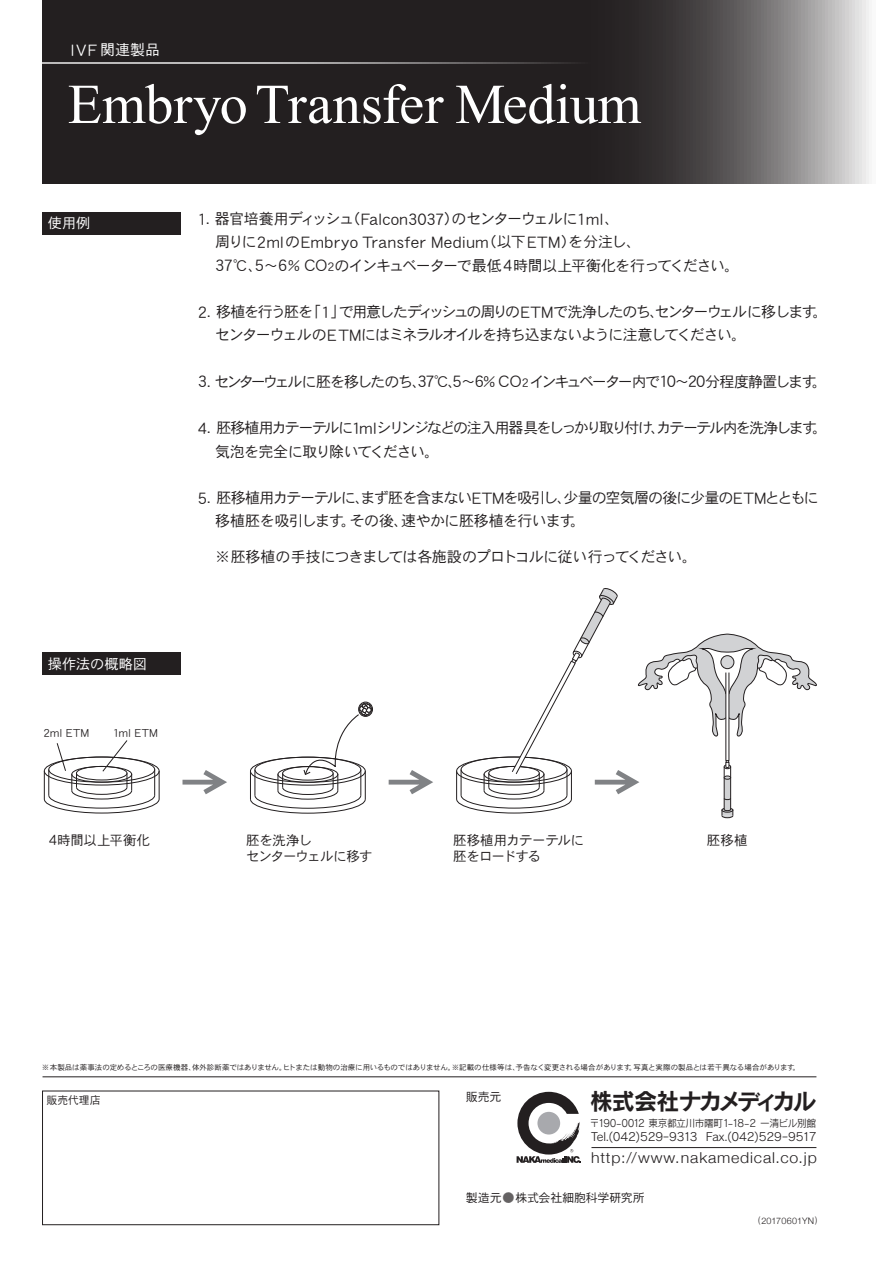
<style>
.page{position:relative;width:893px;height:1263px;background:#fff}
.page>*{position:absolute;margin:0;border:0;box-sizing:border-box;transform-origin:0 0}
.t1{font:56.25px "Times New Roman";letter-spacing:-.005em;color:#fff}
.t2{font:23.1px "Rodin CID B";letter-spacing:-.12em;color:#231f20}
.t3{font:15.9px "DFHS Gothic R Pro 6 N W3";letter-spacing:.02em;color:#231f20}
.t4{font:15px/23.2px "DFHS Gothic R Pro 6 N W3";letter-spacing:-.085em;color:#231f20}
.t5{font:15px/23.2px "DFHS Gothic R Pro 6 N W3";letter-spacing:-.06em;color:#231f20}
.t6{font:15px/23.2px "DFHS Gothic R Pro 6 N W3";letter-spacing:-.105em;color:#231f20}
.t7{font:15px "DFHS Gothic R Pro 6 N W3";letter-spacing:-.115em;color:#231f20}
.t8{font:15px "DFHS Gothic R Pro 6 N W3";letter-spacing:-.055em;color:#231f20}
.t9{font:300 15px "Helvetica Neue";letter-spacing:.05em;color:#231f20;scale:1.06 1}
.t10{font:15px "DFHS Gothic R Pro 6 N W3";color:#fff}
.t11{font:14.25px "DFHS Gothic R Pro 6 N W3";letter-spacing:-.005em;color:#fff}
.t12{font:13.5px/16.5px "DFHS Gothic R Pro 6 N W3";letter-spacing:-.055em;color:#231f20}
.t13{font:13.5px/16.5px "DFHS Gothic R Pro 6 N W3";letter-spacing:-.065em;color:#231f20}
.t14{font:13.5px "DFHS Gothic R Pro 6 N W3";letter-spacing:-.035em;color:#231f20}
.t15{font:12px "DFHS Gothic R Pro 6 N W3";letter-spacing:-.015em;color:#231f20}
.t16{font:11.4px "Rodin CID M";letter-spacing:-.015em;color:#231f20}
.t17{font:11.1px "DFHS Gothic R Pro 6 N W3";letter-spacing:.01em;color:#231f20}
.t18{font:10.8px "DFHS Gothic R Pro 6 N W3";letter-spacing:-.01em;color:#231f20}
.t19{font:10.2px "Rodin CID M";letter-spacing:-.04em;color:#231f20;scale:.95 1}
.t20{font:300 9px "Helvetica Neue";letter-spacing:.02em;color:#231f20}
.t21{font:7.5px "DFHS Gothic R Pro 6 N W3";letter-spacing:-.01em;color:#231f20}
.s1{font-size:15.9px}
.s2{font-size:15px}
.s3{font-size:11.85px}
.s4{font-size:14.25px}
.s5{color:rgb(35 31 32/.7)}
</style>
<div class="page">
<svg style="left:43px;top:0;width:826px;height:184px;background:#3b3738"></svg>
<svg style="left:43px;top:62px;width:826px;height:1px"></svg>
<hr style="left:43px;top:1076px;width:773px;height:1px;background:#231f20">
<hr style="left:591px;top:1147px;width:225px;height:1px;background:#231f20">
<svg style="left:517px;top:1092px;width:64px;height:71px"></svg>
<div style="left:42px;top:1091px;width:397px;height:134px;border:1px solid #231f20"></div>
<div style="left:43px;top:212px;width:138px;height:22px;background:#231f20"></div>
<div style="left:43px;top:652px;width:138px;height:23px;background:#231f20"></div>
<svg style="left:44px;top:740px;width:116px;height:73px"></svg>
<div style="left:358px;top:702px;width:15px;height:15px;border:1px solid #231f20;border-radius:50%"></div>
<div style="left:359px;top:703px;width:13px;height:13px;border:1px solid #231f20;border-radius:50%"></div>
<svg style="left:250px;top:702px;width:121px;height:111px"></svg>
<svg style="left:182px;top:770px;width:45px;height:24px"></svg>
<svg style="left:389px;top:770px;width:44px;height:24px"></svg>
<svg style="left:456px;top:588px;width:361px;height:230px"></svg>
<p class="t10" style="left:70px;top:41px;width:91px"><span class="s1">IVF</span> 関連製品</p>
<h1 class="t1" style="left:68px;top:72px;width:575px">EmbryoTransfer Medium</h1>
<p class="t11" style="left:48px;top:215px;width:44px">使用例</p>
<p class="t11" style="left:48px;top:656px;width:101px">操作法の概略図</p>
<p class="t17" style="left:44px;top:727px;width:47px">2ml ETM</p>
<p class="t17" style="left:113px;top:727px;width:46px">1ml ETM</p>
<p class="t4" style="left:198px;top:207px;width:423px"><span class="s1">1</span>．器官培養用ディッシュ（<span class="s1">Falcon3037</span>）のセンターウェルに<span class="s1">1ml</span>、</p>
<p class="t3" style="left:215px;top:234px;width:427px"><span class="s2">周りに</span>2ml<span class="s2">の</span>Embryo Transfer Medium<span class="s2">（以下</span>ETM<span class="s2">）を分注し、</span></p>
<p class="t5" style="left:215px;top:253px;width:526px"><span class="s1">37</span>℃、<span class="s1">5</span>～<span class="s1">6</span>％ <span class="s1">CO</span><span class="s3">2</span>のインキュベーターで最低<span class="s1">4</span>時間以上平衡化を行ってください。</p>
<p class="t4" style="left:215px;top:300px;width:614px;text-indent:-17px"><span class="s1">2</span>．移植を行う胚を「<span class="s1">1</span>」で用意したディッシュの周りの<span class="s1">ETM</span>で洗浄したのち、センターウェルに移します。センターウェルの<span class="s1">E TM</span>にはミネラルオイルを持ち込まないように注意してください。</p>
<p class="t7" style="left:198px;top:373px;width:631px"><span class="s1">3</span>．センターウェルに胚を移したのち、<span class="s1">37</span>℃、<span class="s1">5</span>～<span class="s1">6</span>％ <span class="s1">CO</span><span class="s3">2</span> インキュベーター内で<span class="s1">10</span>～<span class="s1">20</span>分程度静置します。</p>
<p class="t6" style="left:215px;top:416px;width:614px;text-indent:-17px"><span class="s1">4</span>．胚移植用カテーテルに<span class="s1">1ml</span>シリンジなどの注入用器具をしっかり取り付け、カテーテル内を洗浄します。気泡を完全に取り除いてください。</p>
<p class="t5" style="left:215px;top:486px;width:605px;text-indent:-17px"><span class="s1">5</span>．胚移植用カテーテルに、まず胚を含まない<span class="s1">ETM</span>を吸引し、少量の空気層の後に少量の<span class="s1">ETM</span>とともに移植胚を吸引します。その後、速やかに胚移植を行います。</p>
<p class="t8" style="left:215px;top:549px;width:483px">※胚移植の手技につきましては各施設のプロトコルに従い行ってください。</p>
<p class="t14" style="left:49px;top:833px;width:103px"><span class="s4">4</span>時間以上平衡化</p>
<p class="t13" style="left:246px;top:832px;width:128px">胚を洗浄し<br>センターウェルに移す</p>
<p class="t12" style="left:453px;top:832px;width:132px">胚移植用カテーテルに胚をロードする</p>
<p class="t14" style="left:707px;top:833px;width:42px">胚移植</p>
<p class="t21" style="left:42px;top:1063px;width:805px">※本製品は薬事法の定めるところの医療機器、体外診断薬ではありません。ヒトまたは動物の治療に用いるものではありません。※記載の仕様等は、予告なく変更される場合があります。写真と実際の製品とは若干異なる場合があります。　　　　　　</p>
<p class="t15" style="left:466px;top:1090px;width:37px">販売元</p>
<h2 class="t2" style="left:590px;top:1085px;width:228px">株式会社ナカメディカル</h2>
<p class="t19" style="left:590px;top:1116px;width:240px">〒190-0012 東京都立川市曙町1-18-2 一清ビル別館</p>
<p class="t16" style="left:591px;top:1129px;width:227px">Tel.(042)529-9313 Fax.(042)529-9517</p>
<p class="t9" style="left:591px;top:1145px;width:214px">http://www.nakamedical.co.jp</p>
<p class="t18" style="left:47px;top:1094px;width:56px">販売代理店</p>
<p class="t15" style="left:466px;top:1191px;width:180px">製造元<span class="s5">●</span>株式会社細胞科学研究所</p>
<p class="t20" style="left:758px;top:1213px;width:60px">(20170601YN)</p>
</div>
